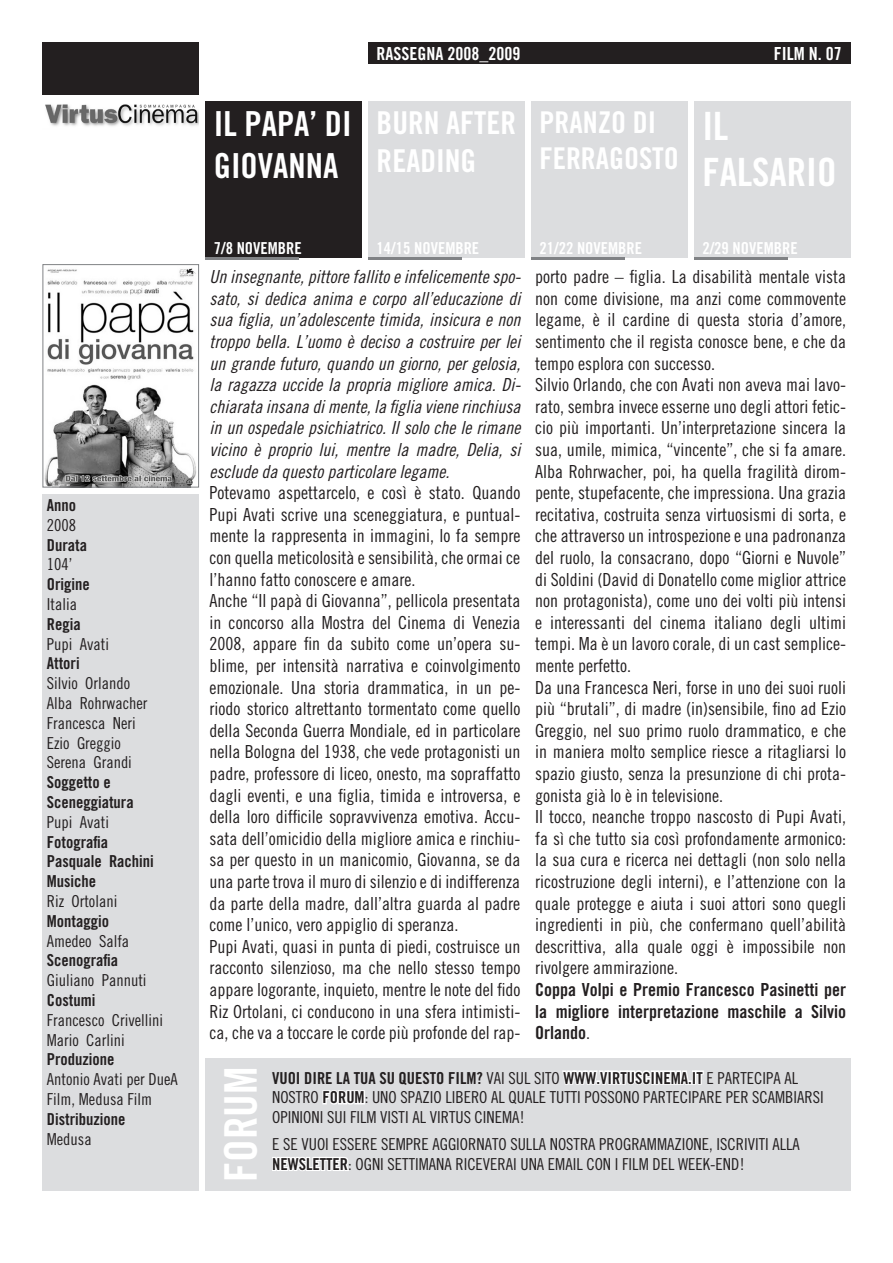
<style>
.page{position:relative;width:893px;height:1263px;background:#fff}
.page>*{position:absolute;margin:0;border:0;box-sizing:border-box;transform-origin:0 0}
.t1{font:45px "Trade Gothic Bold Cond Twenty";color:#fff}
.t2{font:39px "Trade Gothic Bold Cond Twenty";color:#fff}
.t3{font:34.5px/41.4px "Trade Gothic Bold Cond Twenty";color:#fff}
.t4{font:31.5px "Trade Gothic Bold Cond Twenty";color:#fff}
.t5{font:30px/36px "Trade Gothic Bold Cond Twenty";color:#fff}
.Testo{font:18px/21.6px "Trade Gothic Cond Eighteen";color:#231f20;text-align:justify}
.Testo-2{font:18px/21.6px "Trade Gothic Cond Eighteen Obl";color:#231f20;text-align:justify}
.Testo-3{font:18px/21.6px "Trade Gothic Bold Cond Twenty";color:#231f20;text-align:justify}
.t6{font:18px "Trade Gothic Bold Cond Twenty";color:#fff}
.Focus{font:16.5px/19.8px "Trade Gothic Cond Eighteen";color:#231f20}
.Colonna_dati{font:16.5px/19.8px "Trade Gothic Cond Eighteen";color:#231f20}
.Colonna_dati_Bold{font:16.5px/19.8px "Trade Gothic Bold Cond Twenty";color:#231f20}
.t7{font:16.5px "Trade Gothic Bold Cond Twenty";color:#fff}
.s1{font-family:"Trade Gothic Cond Eighteen"}
.s2{font-family:"Trade Gothic Bold Cond Twenty"}
</style>
<div class="page">
<div style="left:368px;top:101px;width:157px;height:157px;background:#dcdddf"></div>
<div style="left:205px;top:101px;width:157px;height:157px;background:#231f20"></div>
<div style="left:531px;top:101px;width:156px;height:157px;background:#dcdddf"></div>
<div style="left:694px;top:101px;width:156px;height:157px;background:#dcdddf"></div>
<div style="left:43px;top:494px;width:156px;height:697px;background:#dcdddf"></div>
<div style="left:368px;top:43px;width:287px;height:21px;background:#231f20"></div>
<div style="left:42px;top:43px;width:157px;height:52px;background:#231f20"></div>
<img style="left:45px;top:268px;width:152px;height:217px">
<div style="left:43px;top:264px;width:156px;height:223px;border:1px solid #808285"></div>
<div style="left:264px;top:1058px;width:586px;height:133px;background:#dcdddf"></div>
<svg style="left:562px;top:1070px;width:142px;height:15px"></svg>
<svg style="left:322px;top:1090px;width:43px;height:15px"></svg>
<svg style="left:272px;top:1157px;width:77px;height:14px"></svg>
<img style="left:45px;top:104px;width:154px;height:22px">
<div style="left:205px;top:1058px;width:59px;height:133px;background:#dcdddf"></div>
<hr style="left:205px;top:258px;width:94px;height:2px;background:#808285">
<hr style="left:368px;top:258px;width:94px;height:2px;background:#808285">
<hr style="left:531px;top:258px;width:94px;height:2px;background:#808285">
<hr style="left:694px;top:258px;width:93px;height:2px;background:#808285">
<div style="left:564px;top:43px;width:286px;height:21px;background:#231f20"></div>
<p class="Colonna_dati_Bold" style="left:47px;top:495px;width:31px">Anno</p>
<p class="Colonna_dati" style="left:47px;top:515px;width:31px">2008</p>
<p class="Colonna_dati_Bold" style="left:47px;top:535px;width:42px">Durata</p>
<p class="Colonna_dati" style="left:47px;top:554px;width:27px">104’</p>
<p class="Colonna_dati_Bold" style="left:47px;top:574px;width:45px">Origine</p>
<p class="Colonna_dati" style="left:47px;top:594px;width:32px">Italia</p>
<p class="Colonna_dati_Bold" style="left:47px;top:614px;width:35px">Regia</p>
<p class="Colonna_dati" style="left:47px;top:634px;width:64px">Pupi Avati</p>
<p class="Colonna_dati_Bold" style="left:47px;top:653px;width:34px">Attori</p>
<p class="Colonna_dati" style="left:47px;top:673px;width:85px">Silvio Orlando</p>
<p class="Colonna_dati" style="left:47px;top:693px;width:102px">Alba Rohrwacher</p>
<p class="Colonna_dati" style="left:47px;top:713px;width:90px">Francesca Neri</p>
<p class="Colonna_dati" style="left:47px;top:733px;width:76px">Ezio Greggio</p>
<p class="Colonna_dati" style="left:47px;top:752px;width:87px">Serena Grandi</p>
<p class="Colonna_dati_Bold" style="left:47px;top:772px;width:66px">Soggetto e</p>
<p class="Colonna_dati_Bold" style="left:47px;top:792px;width:89px">Sceneggiatura</p>
<p class="Colonna_dati" style="left:47px;top:812px;width:64px">Pupi Avati</p>
<p class="Colonna_dati_Bold" style="left:47px;top:832px;width:63px">Fotografia</p>
<p class="Colonna_dati_Bold" style="left:47px;top:851px;width:109px">Pasquale Rachini<br>Musiche</p>
<p class="Colonna_dati" style="left:47px;top:891px;width:72px">Riz Ortolani</p>
<p class="Colonna_dati_Bold" style="left:47px;top:911px;width:64px">Montaggio</p>
<p class="Colonna_dati" style="left:47px;top:931px;width:84px">Amedeo Salfa</p>
<p class="Colonna_dati_Bold" style="left:47px;top:950px;width:73px">Scenografia</p>
<p class="Colonna_dati" style="left:47px;top:970px;width:101px">Giuliano Pannuti</p>
<p class="Colonna_dati_Bold" style="left:47px;top:990px;width:50px">Costumi</p>
<p class="Colonna_dati" style="left:47px;top:1010px;width:118px">Francesco Crivellini<br>Mario Carlini</p>
<p class="Colonna_dati_Bold" style="left:47px;top:1049px;width:69px">Produzione</p>
<p class="Colonna_dati" style="left:47px;top:1069px;width:133px">Antonio Avati per DueA<br>Film, Medusa Film</p>
<p class="Colonna_dati_Bold" style="left:47px;top:1109px;width:80px">Distribuzione</p>
<p class="Colonna_dati" style="left:47px;top:1129px;width:46px">Medusa</p>
<p class="t6" style="left:377px;top:43px;width:145px">RASSEGNA 2008_2009</p>
<p class="t6" style="left:774px;top:43px;width:69px">FILM N. 07</p>
<p class="t3" style="left:214px;top:103px;width:139px">IL PAPA’ DI<br>GIOVANNA</p>
<p class="t5" style="left:539px;top:104px;width:141px">PRANZO DI<br>FERRAGOSTO</p>
<p class="t2" style="left:702px;top:102px;width:28px">IL</p>
<p class="t4" style="left:377px;top:104px;width:141px">BURN AFTER</p>
<p class="t4" style="left:377px;top:141px;width:101px">READING</p>
<p class="t2" style="left:702px;top:149px;width:136px">FALSARIO</p>
<p class="t7" style="left:214px;top:238px;width:89px">7/8 NOVEMBRE</p>
<p class="t7" style="left:377px;top:238px;width:104px">14/15 NOVEMBRE</p>
<p class="t7" style="left:539px;top:238px;width:104px">21/22 NOVEMBRE</p>
<p class="t7" style="left:702px;top:238px;width:97px">2/29 NOVEMBRE</p>
<p class="Testo-2" style="left:210px;top:266px;width:312px">Un insegnante, pittore fallito e infelicemente spo&shy;sato, si dedica anima e corpo all’educazione di sua figlia, un’adolescente timida, insicura e non troppo bella. L’uomo è deciso a costruire per lei un grande futuro, quando un giorno, per gelosia, la ragazza uccide la propria migliore amica. Di&shy;chiarata insana di mente, la figlia viene rinchiusa in un ospedale psichiatrico. Il solo che le rimane vicino è proprio lui, mentre la madre, Delia, si esclude da questo particolare legame.</p>
<p class="Testo" style="left:210px;top:482px;width:312px">Potevamo aspettarcelo, e così è stato. Quando Pupi Avati scrive una sceneggiatura, e puntual&shy;mente la rappresenta in immagini, lo fa sempre con quella meticolosità e sensibilità, che ormai ce l’hanno fatto conoscere e amare.</p>
<p class="Testo" style="left:210px;top:590px;width:312px">Anche “Il papà di Giovanna”, pellicola presentata in concorso alla Mostra del Cinema di Venezia 2008, appare fin da subito come un’opera su&shy;blime, per intensità narrativa e coinvolgimento emozionale. Una storia drammatica, in un pe&shy;riodo storico altrettanto tormentato come quello della Seconda Guerra Mondiale, ed in particolare nella Bologna del 1938, che vede protagonisti un padre, professore di liceo, onesto, ma sopraffatto dagli eventi, e una figlia, timida e introversa, e della loro difficile sopravvivenza emotiva. Accu&shy;sata dell’omicidio della migliore amica e rinchiu&shy;sa per questo in un manicomio, Giovanna, se da una parte trova il muro di silenzio e di indifferenza da parte della madre, dall’altra guarda al padre come l’unico, vero appiglio di speranza.</p>
<p class="Testo" style="left:210px;top:935px;width:312px">Pupi Avati, quasi in punta di piedi, costruisce un racconto silenzioso, ma che nello stesso tempo appare logorante, inquieto, mentre le note del fido Riz Ortolani, ci conducono in una sfera intimisti&shy;ca, che va a toccare le corde più profonde del rap-</p>
<p class="Testo" style="left:535px;top:266px;width:312px">porto padre – figlia. La disabilità mentale vista non come divisione, ma anzi come commovente legame, è il cardine di questa storia d’amore, sentimento che il regista conosce bene, e che da tempo esplora con successo.</p>
<p class="Testo" style="left:535px;top:374px;width:312px">Silvio Orlando, che con Avati non aveva mai lavo&shy;rato, sembra invece esserne uno degli attori fetic&shy;cio più importanti. Un’interpretazione sincera la sua, umile, mimica, “vincente”, che si fa amare.<br>Alba Rohrwacher, poi, ha quella fragilità dirom&shy;pente, stupefacente, che impressiona. Una grazia recitativa, costruita senza virtuosismi di sorta, e che attraverso un introspezione e una padronanza del ruolo, la consacrano, dopo “Giorni e Nuvole” di Soldini (David di Donatello come miglior attrice non protagonista), come uno dei volti più intensi e interessanti del cinema italiano degli ultimi tempi. Ma è un lavoro corale, di un cast semplice&shy;mente perfetto.</p>
<p class="Testo" style="left:535px;top:676px;width:312px">Da una Francesca Neri, forse in uno dei suoi ruoli più “brutali”, di madre (in)sensibile, fino ad Ezio Greggio, nel suo primo ruolo drammatico, e che in maniera molto semplice riesce a ritagliarsi lo spazio giusto, senza la presunzione di chi prota&shy;gonista già lo è in televisione.</p>
<p class="Testo" style="left:535px;top:806px;width:312px">Il tocco, neanche troppo nascosto di Pupi Avati, fa sì che tutto sia così profondamente armonico: la sua cura e ricerca nei dettagli (non solo nella ricostruzione degli interni), e l’attenzione con la quale protegge e aiuta i suoi attori sono quegli ingredienti in più, che confermano quell’abilità descrittiva, alla quale oggi è impossibile non rivolgere ammirazione.</p>
<p class="Testo-3" style="left:535px;top:979px;width:312px">Coppa Volpi e Premio Francesco Pasinetti per la migliore interpretazione maschile a Silvio Orlando<span class="s1">.</span></p>
<p class="t1" style="left:213px;top:1182px;width:116px;rotate:-90deg">FORUM</p>
<p class="Focus" style="left:272px;top:1067px;width:553px"><span class="s2">VUOI DIRE LA TUA SU QUESTO FILM?</span> VAI SUL SITO <span class="s2">WWW.VIRTUSCINEMA.IT</span> E PARTECIPA AL<br>NOSTRO <span class="s2">FORUM</span>: UNO SPAZIO LIBERO AL QUALE TUTTI POSSONO PARTECIPARE PER SCAMBIARSI<br>OPINIONI SUI FILM VISTI AL VIRTUS CINEMA!</p>
<p class="Focus" style="left:272px;top:1134px;width:529px">E SE VUOI ESSERE SEMPRE AGGIORNATO SULLA NOSTRA PROGRAMMAZIONE, ISCRIVITI ALLA</p>
<p class="Focus" style="left:272px;top:1154px;width:474px"><span class="s2">NEWSLETTER</span>: OGNI SETTIMANA RICEVERAI UNA EMAIL CON I FILM DEL WEEK-END!</p>
</div>
